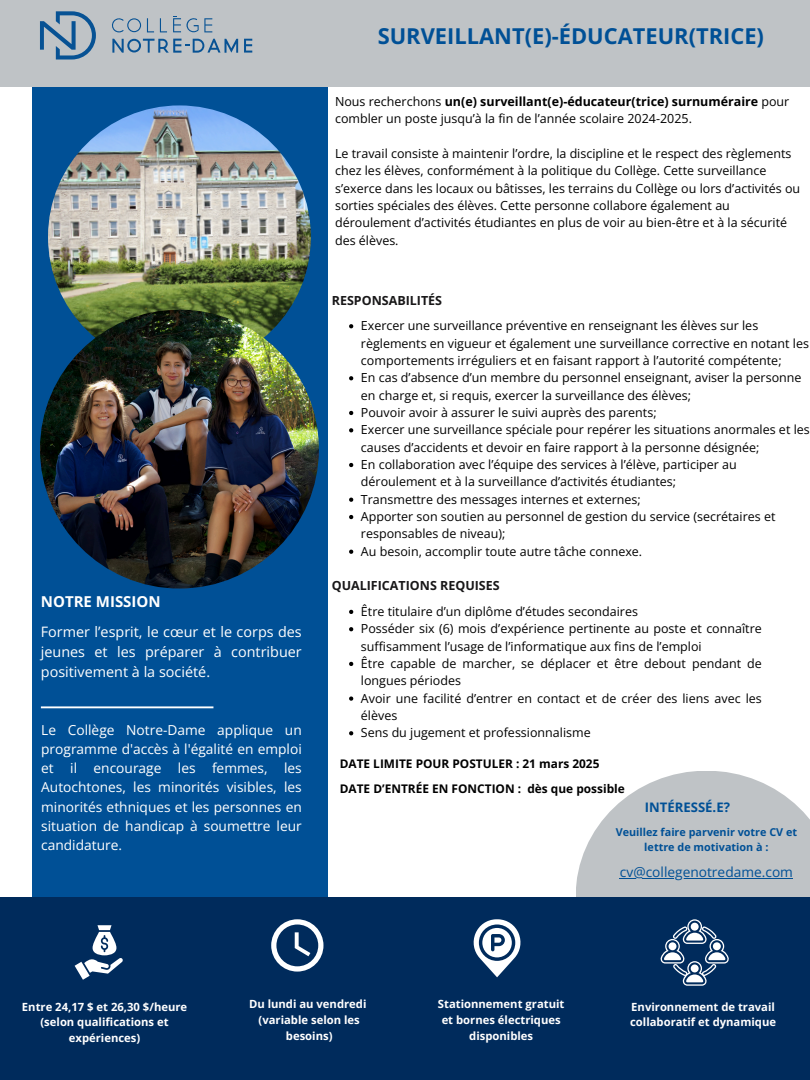
<style>
.page{position:relative;width:810px;height:1080px;background:#fff}
.page>*{position:absolute;margin:0;border:0;box-sizing:border-box;transform-origin:0 0}
.t1{font:700 21.88px "Open Sans";color:#005096}
.t2{font:700 15px "Open Sans";color:#fff}
.t3{font:14.38px/19.7px "Open Sans";color:#fff;text-align:justify}
.t4{font:13.75px/19.2px "Open Sans";color:#fff;text-align:justify}
.t5{font:13.75px "Open Sans";color:#005096}
.t6{font:700 13.12px "Open Sans";color:#005096}
.t7{font:12.5px/17.4px "Open Sans";color:#000}
.t8{font:700 12.5px "Open Sans";color:#181718}
.t9{font:700 11.88px "Open Sans";color:#000}
.t10{font:700 11.25px/15.6px "Open Sans";color:#fff;text-align:center}
.t11{font:700 10.81px/15px "Open Sans";color:#005096;text-align:center}
.s1{font-weight:700}
</style>
<div class="page">
<div style="left:32px;top:0;width:296px;height:1080px;background:#005096"></div>
<svg style="left:576px;top:771px;width:234px;height:126px;fill:#bfc3c6"></svg>
<div style="left:0;top:897px;width:810px;height:183px;background:#002b5c"></div>
<div style="left:0;top:0;width:810px;height:87px;background:#bfc3c6"></div>
<hr style="left:41px;top:706px;width:172px;height:2px;background:#fff">
<svg style="left:75px;top:925px;width:48px;height:55px"></svg>
<img style="left:48px;top:105px;width:263px;height:263px;border-radius:50%">
<img style="left:40px;top:310px;width:279px;height:279px;border-radius:50%">
<svg style="left:40px;top:11px;width:56px;height:49px"></svg>
<svg style="left:244px;top:39px;width:8px;height:14px"></svg>
<svg style="left:112px;top:39px;width:126px;height:14px"></svg>
<svg style="left:112px;top:18px;width:29px;height:15px"></svg>
<svg style="left:147px;top:18px;width:7px;height:14px"></svg>
<svg style="left:173px;top:16px;width:39px;height:16px"></svg>
<svg style="left:160px;top:18px;width:7px;height:14px"></svg>
<svg style="left:660px;top:919px;width:69px;height:67px"></svg>
<div style="left:691px;top:965px;width:8px;height:7px;background:#fff;border-radius:50%"></div>
<hr style="left:620px;top:878px;width:173px;height:1px;background:#005096">
<svg style="left:349px;top:324px;width:4px;height:4px"></svg>
<svg style="left:349px;top:376px;width:4px;height:4px"></svg>
<svg style="left:349px;top:411px;width:4px;height:4px"></svg>
<svg style="left:349px;top:428px;width:4px;height:4px"></svg>
<svg style="left:349px;top:463px;width:4px;height:4px"></svg>
<svg style="left:349px;top:498px;width:4px;height:4px"></svg>
<svg style="left:349px;top:515px;width:4px;height:4px"></svg>
<svg style="left:349px;top:550px;width:4px;height:4px"></svg>
<svg style="left:349px;top:610px;width:4px;height:4px"></svg>
<svg style="left:349px;top:627px;width:4px;height:4px"></svg>
<svg style="left:349px;top:662px;width:4px;height:4px"></svg>
<svg style="left:349px;top:696px;width:4px;height:5px"></svg>
<svg style="left:349px;top:731px;width:4px;height:4px"></svg>
<svg style="left:473px;top:919px;width:48px;height:58px"></svg>
<svg style="left:271px;top:919px;width:52px;height:53px"></svg>
<h3 class="t1" style="left:378px;top:20px;width:388px">SURVEILLANT(E)-ÉDUCATEUR(TRICE)</h3>
<p class="t7" style="left:335px;top:92px;width:456px">Nous recherchons <span class="s1">un(e) surveillant(e)-éducateur(trice) surnuméraire</span> pour combler un poste jusqu’à la fin de l’année scolaire 2024-2025.</p>
<p class="t7" style="left:335px;top:145px;width:467px">Le travail consiste à maintenir l’ordre, la discipline et le respect des règlements chez les élèves, conformément à la politique du Collège. Cette surveillance s’exerce dans les locaux ou bâtisses, les terrains du Collège ou lors d’activités ou sorties spéciales des élèves. Cette personne collabore également au déroulement d’activités étudiantes en plus de voir au bien-être et à la sécurité des élèves.</p>
<p class="t8" style="left:332px;top:291px;width:112px">RESPONSABILITÉS</p>
<p class="t2" style="left:41px;top:591px;width:121px">NOTRE MISSION</p>
<h3 class="t3" style="left:41px;top:622px;width:262px">Former l’esprit, le cœur et le corps des jeunes et les préparer à contribuer positivement à la société.</h3>
<p class="t4" style="left:41px;top:720px;width:262px">Le Collège Notre-Dame applique un programme d'accès à l'égalité en emploi et il encourage les femmes, les Autochtones, les minorités visibles, les minorités ethniques et les personnes en situation de handicap à soumettre leur candidature.</p>
<p class="t7" style="left:361px;top:317px;width:450px">Exercer une surveillance préventive en renseignant les élèves sur les règlements en vigueur et également une surveillance corrective en notant les comportements irréguliers et en faisant rapport à l’autorité compétente;</p>
<p class="t7" style="left:361px;top:369px;width:442px">En cas d’absence d’un membre du personnel enseignant, aviser la personne en charge et, si requis, exercer la surveillance des élèves;</p>
<p class="t7" style="left:361px;top:403px;width:297px">Pouvoir avoir à assurer le suivi auprès des parents;</p>
<p class="t7" style="left:361px;top:421px;width:450px">Exercer une surveillance spéciale pour repérer les situations anormales et les causes d’accidents et devoir en faire rapport à la personne désignée;</p>
<p class="t7" style="left:361px;top:455px;width:377px">En collaboration avec l’équipe des services à l’élève, participer au déroulement et à la surveillance d’activités étudiantes;</p>
<h4 class="t7" style="left:361px;top:490px;width:281px">Transmettre des messages internes et externes;</h4>
<p class="t7" style="left:361px;top:507px;width:416px">Apporter son soutien au personnel de gestion du service (secrétaires et responsables de niveau);</p>
<p class="t7" style="left:361px;top:542px;width:283px">Au besoin, accomplir toute autre tâche connexe.</p>
<p class="t8" style="left:332px;top:577px;width:169px">QUALIFICATIONS REQUISES</p>
<p class="t7" style="left:361px;top:602px;width:279px">Être titulaire d’un diplôme d’études secondaires</p>
<h5 class="t7" style="left:361px;top:620px;width:402px">Posséder six (6) mois d’expérience pertinente au poste et connaître suffisamment l’usage de l’informatique aux fins de l’emploi</h5>
<h4 class="t7" style="left:361px;top:654px;width:402px">Être capable de marcher, se déplacer et être debout pendant de longues périodes</h4>
<p class="t7" style="left:361px;top:689px;width:402px">Avoir une facilité d’entrer en contact et de créer des liens avec les élèves</p>
<h3 class="t7" style="left:361px;top:724px;width:231px">Sens du jugement et professionnalisme</h3>
<h5 class="t9" style="left:340px;top:755px;width:261px">DATE LIMITE POUR POSTULER : 21 mars 2025</h5>
<h4 class="t9" style="left:340px;top:780px;width:287px">DATE D’ENTRÉE EN FONCTION : dès que possible</h4>
<h2 class="t6" style="left:645px;top:798px;width:87px">INTÉRESSÉ.E?</h2>
<h6 class="t11" style="left:616px;top:825px;width:183px">Veuillez faire parvenir votre CV et lettre de motivation à :</h6>
<h6 class="t5" style="left:620px;top:862px;width:175px">cv@collegenotredame.com</h6>
<p class="t10" style="left:22px;top:999px;width:167px">Entre 24,17 $ et 26,30 $/heure (selon qualifications et expériences)</p>
<p class="t10" style="left:249px;top:996px;width:119px">Du lundi au vendredi</p>
<p class="t10" style="left:259px;top:1012px;width:103px">(variable selon les besoins)</p>
<p class="t10" style="left:438px;top:996px;width:128px">Stationnement gratuit et bornes électriques disponibles</p>
<p class="t10" style="left:630px;top:999px;width:147px;text-align:left">Environnement de travail collaboratif et dynamique</p>
</div>
